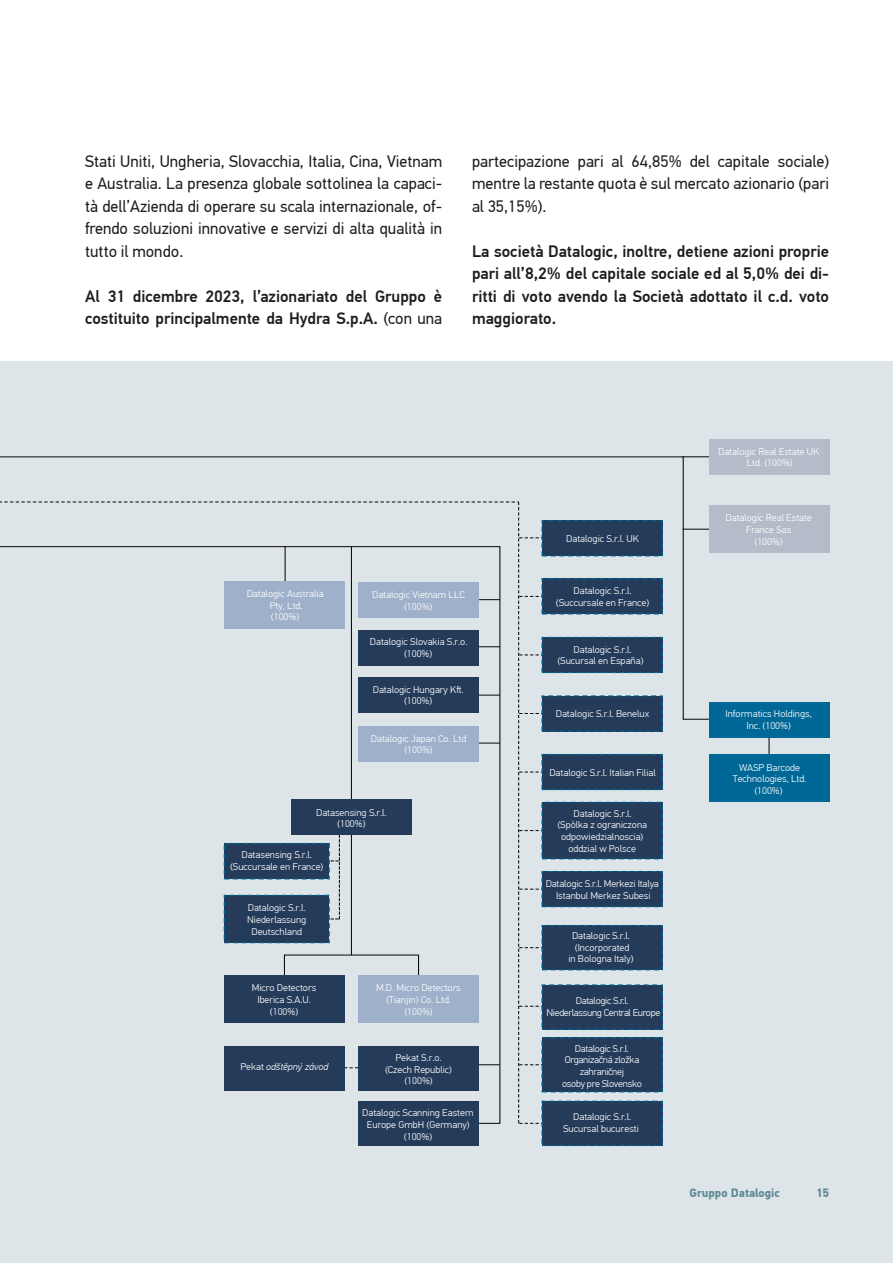
<style>
.page{position:relative;width:893px;height:1263px;background:#fff}
.page>*{position:absolute;margin:0;border:0;box-sizing:border-box;transform-origin:0 0}
.t1{font:16.5px/22.5px "PF Din Text Pro";color:#1d1d1b;text-align:justify}
.t2{font:500 16.5px/22.5px "PF Din Text Pro";color:#1d1d1b}
.t3{font:700 12px "PF Din Text Pro";color:#5e8a95}
.t4{font:300 9.75px/11.7px "PF Din Text Pro";color:#fff;text-align:center;scale:1.05 1}
.t5{font:300 9.75px/11.7px "PF Din Text Pro";letter-spacing:-.025em;color:#fff;text-align:center;scale:1.05 1}
.t6{font:300 9.75px/11.7px "PF Din Text Pro";letter-spacing:-.03em;color:#fff;text-align:center;scale:1.05 1}
.t7{font:italic 300 9.75px "PF Din Text Pro";color:#fff;scale:1.05 1}
.s1{font-weight:400}
.s2{font-style:normal}
</style>
<div class="page">
<div style="left:0;top:361px;width:893px;height:902px;background:#dee5e8"></div>
<hr style="left:769px;top:735px;width:1px;height:32px;background:#010101">
<svg style="left:0;top:456px;width:709px;height:264px"></svg>
<div style="left:542px;top:521px;width:120px;height:35px;background:#243b5a"></div>
<div style="left:541px;top:520px;width:122px;height:36px;border:1px dashed #006896"></div>
<div style="left:542px;top:696px;width:120px;height:35px;background:#243b5a"></div>
<div style="left:541px;top:695px;width:122px;height:37px;border:1px dashed #006896"></div>
<div style="left:709px;top:702px;width:120px;height:35px;background:#006896"></div>
<div style="left:709px;top:505px;width:120px;height:48px;background:#b4bcc9"></div>
<div style="left:709px;top:440px;width:120px;height:35px;background:#b4bcc9"></div>
<div style="left:709px;top:754px;width:120px;height:48px;background:#006896"></div>
<div style="left:542px;top:802px;width:120px;height:57px;background:#243b5a"></div>
<div style="left:541px;top:802px;width:122px;height:57px;border:1px dashed #006896"></div>
<div style="left:542px;top:579px;width:120px;height:35px;background:#243b5a"></div>
<div style="left:541px;top:578px;width:122px;height:36px;border:1px dashed #006896"></div>
<div style="left:542px;top:637px;width:120px;height:35px;background:#243b5a"></div>
<div style="left:541px;top:637px;width:122px;height:36px;border:1px dashed #006896"></div>
<div style="left:542px;top:754px;width:120px;height:36px;background:#243b5a"></div>
<div style="left:541px;top:754px;width:122px;height:36px;border:1px dashed #006896"></div>
<div style="left:542px;top:871px;width:120px;height:36px;background:#243b5a"></div>
<div style="left:541px;top:871px;width:122px;height:36px;border:1px dashed #006896"></div>
<div style="left:358px;top:1101px;width:120px;height:44px;background:#243b5a"></div>
<div style="left:542px;top:925px;width:120px;height:45px;background:#243b5a"></div>
<div style="left:541px;top:925px;width:122px;height:45px;border:1px dashed #006896"></div>
<div style="left:542px;top:985px;width:120px;height:44px;background:#243b5a"></div>
<div style="left:541px;top:984px;width:122px;height:46px;border:1px dashed #006896"></div>
<div style="left:542px;top:1038px;width:120px;height:54px;background:#243b5a"></div>
<div style="left:541px;top:1037px;width:122px;height:55px;border:1px dashed #006896"></div>
<div style="left:542px;top:1101px;width:120px;height:44px;background:#243b5a"></div>
<div style="left:541px;top:1100px;width:122px;height:46px;border:1px dashed #006896"></div>
<svg style="left:0;top:502px;width:566px;height:622px"></svg>
<div style="left:358px;top:726px;width:121px;height:35px;background:#9eb0ca"></div>
<div style="left:358px;top:975px;width:121px;height:48px;background:#9eb0ca"></div>
<div style="left:224px;top:975px;width:121px;height:48px;background:#243b5a"></div>
<div style="left:358px;top:1046px;width:120px;height:44px;background:#243b5a"></div>
<div style="left:224px;top:1046px;width:121px;height:44px;background:#243b5a"></div>
<div style="left:291px;top:800px;width:121px;height:35px;background:#243b5a"></div>
<div style="left:224px;top:843px;width:105px;height:36px;background:#243b5a"></div>
<div style="left:224px;top:843px;width:106px;height:36px;border:1px dashed #006896"></div>
<div style="left:224px;top:895px;width:105px;height:48px;background:#243b5a"></div>
<div style="left:224px;top:895px;width:106px;height:48px;border:1px dashed #006896"></div>
<p class="t1" style="left:85px;top:150px;width:359px">Stati Uniti, Ungheria, Slovacchia, Italia, Cina, Vietnam e Australia. La presenza globale sottolinea la capaci&shy;tà dell’Azienda di operare su scala internazionale, of&shy;frendo soluzioni innovative e servizi di alta qualità in tutto il mondo.</p>
<h1 class="t2" style="left:85px;top:285px;width:359px">Al 31 dicembre 2023, l’azionariato del Gruppo è costituito principalmente da Hydra S.p.A. <span class="s1">(con una</span></h1>
<h1 class="t1" style="left:472px;top:150px;width:359px">partecipazione pari al 64,85% del capitale sociale) mentre la restante quota è sul mercato azionario (pari al 35,15%).</h1>
<h1 class="t2" style="left:472px;top:240px;width:359px;text-align:justify">La società Datalogic, inoltre, detiene azioni proprie pari all’8,2% del capitale sociale ed al 5,0% dei di&shy;ritti di voto avendo la Società adottato il c.d. voto maggiorato.</h1>
<p class="t4" style="left:566px;top:533px;width:71px">Datalogic S.r.l. UK</p>
<p class="t4" style="left:718px;top:446px;width:98px">Datalogic Real Estate UK<br>Ltd. (100%)</p>
<p class="t4" style="left:725px;top:512px;width:84px">Datalogic Real Estate<br>France Sas<br>(100%)</p>
<p class="t4" style="left:247px;top:588px;width:75px">Datalogic Australia<br>Pty, Ltd.<br>(100%)</p>
<p class="t4" style="left:372px;top:589px;width:90px">Datalogic Vietnam LLC</p>
<p class="t4" style="left:404px;top:601px;width:28px">(100%)</p>
<p class="t4" style="left:370px;top:636px;width:94px">Datalogic Slovakia S.r.o.</p>
<p class="t4" style="left:373px;top:684px;width:88px">Datalogic Hungary Kſt.</p>
<p class="t4" style="left:404px;top:648px;width:28px">(100%)</p>
<p class="t4" style="left:404px;top:695px;width:28px">(100%)</p>
<p class="t4" style="left:371px;top:733px;width:92px">Datalogic Japan Co. Ltd (100%)</p>
<p class="t4" style="left:316px;top:807px;width:69px;line-height:10.9px">Datasensing S.r.l. (100%)</p>
<p class="t4" style="left:230px;top:849px;width:90px">Datasensing S.r.l. (Succursale en France)</p>
<p class="t4" style="left:247px;top:902px;width:58px">Datalogic S.r.l.<br>Niederlassung<br>Deutschland</p>
<p class="t4" style="left:252px;top:982px;width:63px">Micro Detectors<br>Iberica S.A.U. (100%)</p>
<p class="t7" style="left:240px;top:1061px;width:85px"><span class="s2">Pekat</span> odsˇteˇpny´ závod</p>
<p class="t4" style="left:376px;top:982px;width:82px">M.D. Micro Detectors (Tianjin) Co. Ltd. (100%)</p>
<p class="t4" style="left:385px;top:1052px;width:65px">Pekat S.r.o. (Czech Republic) (100%)</p>
<p class="t4" style="left:362px;top:1107px;width:108px">Datalogic Scanning Eastern<br>Europe GmbH (Germany) (100%)</p>
<p class="t4" style="left:556px;top:585px;width:90px">Datalogic S.r.l. (Succursale en France)</p>
<p class="t4" style="left:557px;top:644px;width:83px">Datalogic S.r.l. (Sucursal en España)</p>
<p class="t4" style="left:556px;top:708px;width:90px">Datalogic S.r.l. Benelux</p>
<p class="t4" style="left:549px;top:767px;width:103px">Datalogic S.r.l. Italian Filial</p>
<p class="t4" style="left:557px;top:808px;width:87px">Datalogic S.r.l. (Spòlka z ograniczona odpowiedzialnoscia) oddzial w Polsce</p>
<p class="t4" style="left:546px;top:878px;width:109px">Datalogic S.r.l. Merkezi Italya<br>Istanbul Merkez Subesi</p>
<p class="t4" style="left:568px;top:930px;width:64px">Datalogic S.r.l. (Incorporated<br>in Bologna Italy)</p>
<p class="t6" style="left:546px;top:995px;width:110px">Datalogic S.r.l.<br>Niederlassung Central Europe</p>
<p class="t5" style="left:562px;top:1043px;width:78px">Datalogic S.r.l.<br>Organizačná zložka zahraničnej<br>osoby pre Slovensko</p>
<p class="t4" style="left:563px;top:1111px;width:74px">Datalogic S.r.l.<br>Sucursal bucuresti</p>
<p class="t4" style="left:725px;top:708px;width:84px">Informatics Holdings,<br>Inc. (100%)</p>
<p class="t4" style="left:733px;top:762px;width:72px">WASP Barcode<br>Technologies, Ltd. (100%)</p>
<p class="t3" style="left:689px;top:1185px;width:92px">Gruppo Datalogic</p>
<p class="t3" style="left:816px;top:1185px;width:15px">15</p>
</div>
